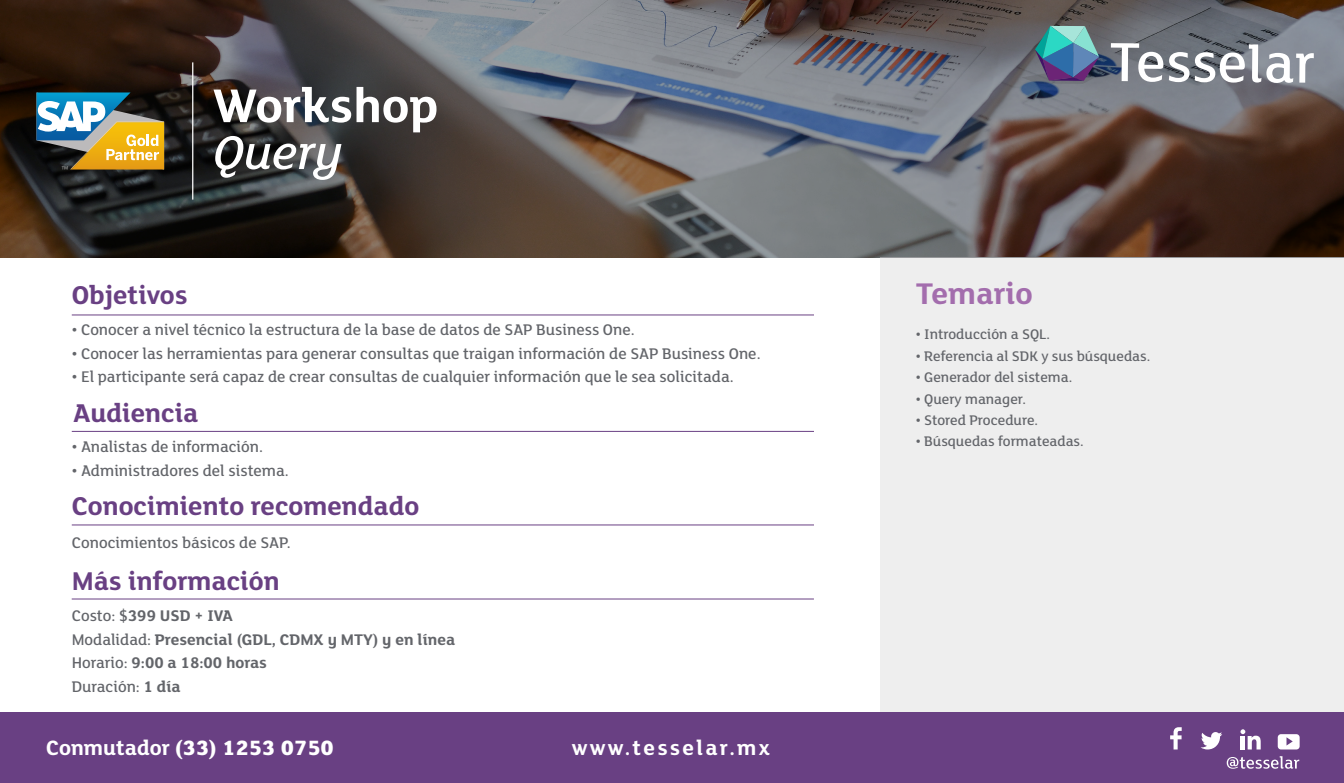
<style>
.page{position:relative;width:1344px;height:783px;background:#fff}
.page>*{position:absolute;margin:0;border:0;box-sizing:border-box;transform-origin:0 0}
.t1{font:700 51.5px "FS Lola";color:#fff}
.t2{font:italic 500 51.5px "FS Lola";color:#fff}
.t3{font:700 32.5px "FS Lola";color:#a36dad}
.t4{font:700 28px "FS Lola";color:#694083}
.t5{font:800 22.5px "FS Lola";color:#fff}
.t6{font:700 22.5px "FS Lola";letter-spacing:.1em;color:#fff}
.t7{font:500 16.75px "FS Lola";color:#63656a}
.t8{font:700 16.75px/23.6px "FS Lola";color:#63656a}
.t9{font:500 15.12px "FS Lola";color:#63656a}
.s1{font-weight:500}
.s2{font-weight:700}
.s3{font-family:"Myriad Pro";font-weight:400}
</style>
<div class="page">
<hr style="left:72px;top:598px;width:742px;height:1px;background:#694083">
<div style="left:880px;top:257px;width:464px;height:455px;background:#eee"></div>
<hr style="left:72px;top:314px;width:742px;height:1px;background:#694083">
<hr style="left:72px;top:524px;width:742px;height:1px;background:#694083">
<hr style="left:72px;top:431px;width:742px;height:1px;background:#694083">
<div style="left:0;top:712px;width:1344px;height:70px;background:#694083"></div>
<svg style="left:1278px;top:734px;width:21px;height:15px"></svg>
<svg style="left:1170px;top:727px;width:11px;height:22px"></svg>
<svg style="left:1201px;top:732px;width:21px;height:17px"></svg>
<svg style="left:1240px;top:729px;width:20px;height:20px"></svg>
<svg style="left:1227px;top:756px;width:72px;height:12px"></svg>
<svg style="left:0;top:0;width:1344px;height:258px;background:#56504f"></svg>
<hr style="left:192px;top:62px;width:1px;height:137px;background:#fff">
<svg style="left:37px;top:92px;width:127px;height:77px"></svg>
<svg style="left:1111px;top:43px;width:52px;height:39px"></svg>
<svg style="left:1169px;top:44px;width:145px;height:39px"></svg>
<svg style="left:1021px;top:26px;width:78px;height:58px;background:#597e93"></svg>
<h1 class="t1" style="left:213px;top:70px;width:227px">Workshop</h1>
<h1 class="t2" style="left:213px;top:119px;width:131px">Query</h1>
<h3 class="t4" style="left:72px;top:275px;width:117px">Objetivos</h3>
<p class="t7" style="left:72px;top:319px;width:564px">• Conocer a nivel técnico la estructura de la base de datos de SAP Business One.</p>
<p class="t7" style="left:72px;top:342px;width:690px">• Conocer las herramientas para generar consultas que traigan información de SAP Business One.</p>
<p class="t7" style="left:72px;top:366px;width:663px">• El participante será capaz de crear consultas de cualquier información que le sea solicitada.</p>
<h3 class="t4" style="left:73px;top:394px;width:127px">Audiencia</h3>
<p class="t7" style="left:72px;top:436px;width:193px">• Analistas de información.</p>
<p class="t7" style="left:72px;top:459px;width:219px">• Administradores del sistema.</p>
<h3 class="t4" style="left:72px;top:486px;width:349px">Conocimiento recomendado</h3>
<p class="t7" style="left:72px;top:532px;width:220px">Conocimientos básicos de SAP.</p>
<h3 class="t4" style="left:72px;top:561px;width:209px">Más información</h3>
<p class="t8" style="left:72px;top:602px;width:385px"><span class="s1">Costo: $</span>399 USD + IVA<br><span class="s1">Modalidad:</span> Presencial (GDL, CDMX y MTY) y en línea<br><span class="s1">Horario:</span> 9:00 a 18:00 horas<br><span class="s1">Duración:</span> 1 día</p>
<h3 class="t5" style="left:46px;top:732px;width:289px"><span class="s2">Conmutador</span> (33) 1253 0750</h3>
<h3 class="t6" style="left:572px;top:732px;width:199px">www.tesselar.mx</h3>
<h2 class="t3" style="left:916px;top:271px;width:118px">Temario</h2>
<p class="t9" style="left:916px;top:324px;width:136px">• Introducción a SQL.</p>
<p class="t9" style="left:916px;top:346px;width:236px">• Referencia al SDK <span class="s3">y</span> sus búsquedas.</p>
<p class="t9" style="left:916px;top:367px;width:158px">• Generador del sistema.</p>
<p class="t9" style="left:916px;top:389px;width:112px">• Quer<span class="s3">y</span> manager.</p>
<p class="t9" style="left:916px;top:410px;width:124px">• Stored Procedure.</p>
<p class="t9" style="left:916px;top:431px;width:169px">• Búsquedas formateadas.</p>
</div>
